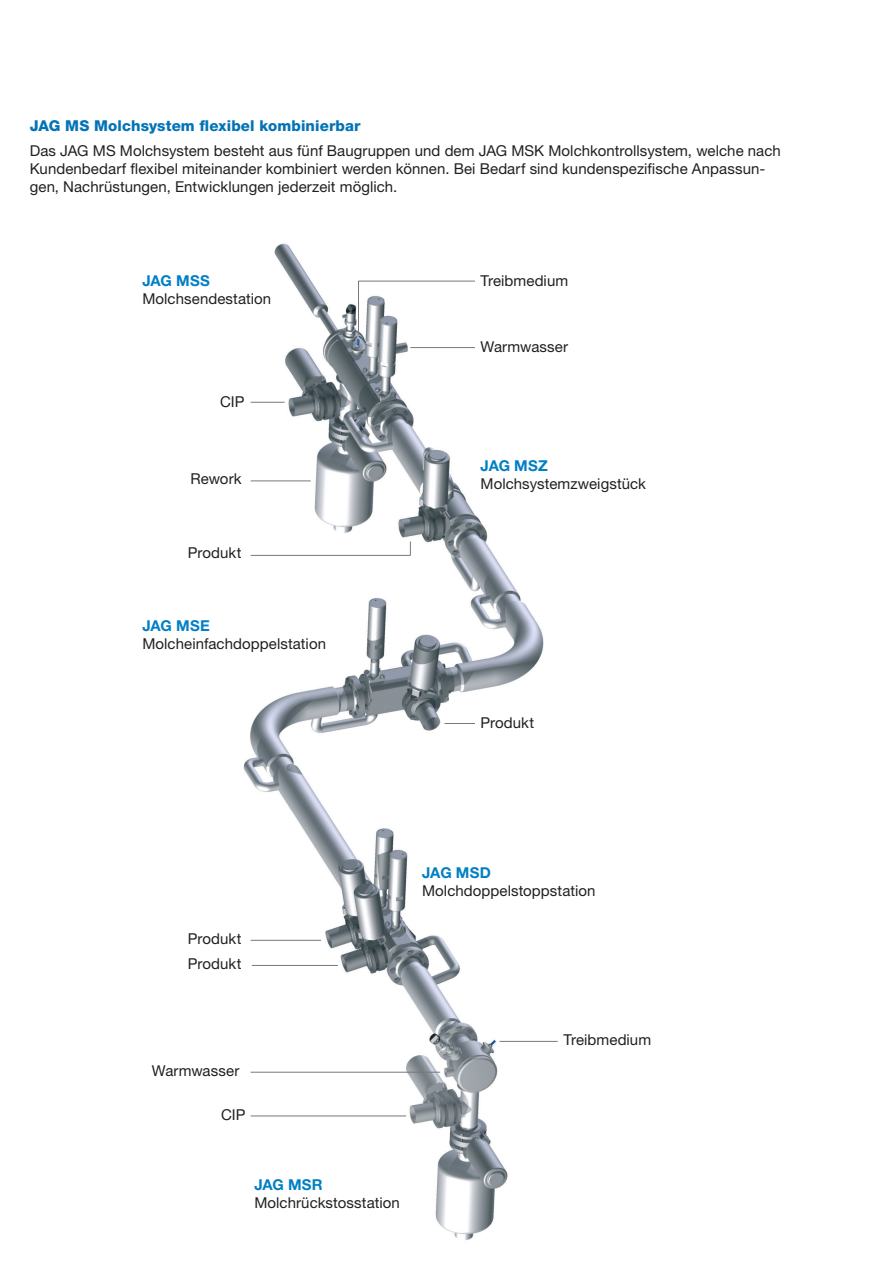
<style>
.page{position:relative;width:893px;height:1263px;background:#fff}
.page>*{position:absolute;margin:0;border:0;box-sizing:border-box;transform-origin:0 0}
.t1{font:15px/18px "Helvetica Neue LTW1 G";letter-spacing:.005em;color:#231f20}
.t2{font:800 15px "Helvetica Neue LTW1 G";letter-spacing:.01em;color:#0273b6}
.t3{font:700 15px "Helvetica Neue LTW1 G";color:#007fc5}
</style>
<div class="page">
<img style="left:243px;top:243px;width:315px;height:997px">
<hr style="left:359px;top:281px;width:116px;height:1px;background:#76787b">
<hr style="left:358px;top:281px;width:1px;height:54px;background:#76787b">
<hr style="left:410px;top:347px;width:65px;height:1px;background:#76787b">
<hr style="left:445px;top:723px;width:30px;height:1px;background:#76787b">
<hr style="left:499px;top:1041px;width:59px;height:1px;background:#76787b">
<hr style="left:251px;top:402px;width:34px;height:1px;background:#76787b">
<hr style="left:251px;top:480px;width:60px;height:1px;background:#76787b">
<hr style="left:251px;top:555px;width:159px;height:1px;background:#76787b">
<svg style="left:410px;top:541px;width:1px;height:14px"></svg>
<hr style="left:251px;top:940px;width:70px;height:1px;background:#76787b">
<hr style="left:252px;top:965px;width:86px;height:1px;background:#76787b">
<hr style="left:251px;top:1072px;width:189px;height:1px;background:#76787b">
<hr style="left:251px;top:1115px;width:155px;height:1px;background:#76787b">
<p class="t2" style="left:30px;top:117px;width:332px">JAG MS Molchsystem flexibel kombinierbar</p>
<p class="t1" style="left:30px;top:141px;width:753px">Das JAG MS Molchsystem besteht aus fünf Baugruppen und dem JAG MSK Molchkontrollsystem, welche nach<br>Kundenbedarf flexibel miteinander kombiniert werden können. Bei Bedarf sind kundenspezifische Anpassun&shy;gen, Nachrüstungen, Entwicklungen jederzeit möglich.</p>
<p class="t3" style="left:142px;top:271px;width:69px">JAG MSS</p>
<p class="t1" style="left:142px;top:290px;width:130px">Molchsendestation</p>
<p class="t1" style="left:220px;top:393px;width:26px">CIP</p>
<p class="t1" style="left:190px;top:470px;width:53px">Rework</p>
<p class="t1" style="left:188px;top:543px;width:55px">Produkt</p>
<p class="t3" style="left:142px;top:616px;width:69px">JAG MSE</p>
<p class="t1" style="left:142px;top:634px;width:185px">Molcheinfachdoppelstation</p>
<p class="t1" style="left:480px;top:272px;width:89px">Treibmedium</p>
<p class="t1" style="left:481px;top:337px;width:89px">Warmwasser</p>
<p class="t3" style="left:480px;top:457px;width:69px">JAG MSZ</p>
<p class="t1" style="left:480px;top:475px;width:167px">Molchsystemzweigstück</p>
<p class="t1" style="left:481px;top:713px;width:55px">Produkt</p>
<p class="t1" style="left:188px;top:926px;width:55px;line-height:24.8px">Produkt<br>Produkt</p>
<p class="t3" style="left:422px;top:863px;width:70px">JAG MSD</p>
<p class="t1" style="left:422px;top:881px;width:175px">Molchdoppelstoppstation</p>
<p class="t1" style="left:152px;top:1062px;width:89px">Warmwasser</p>
<p class="t1" style="left:221px;top:1106px;width:26px">CIP</p>
<p class="t3" style="left:254px;top:1175px;width:70px">JAG MSR</p>
<p class="t1" style="left:254px;top:1193px;width:147px">Molchrückstosstation</p>
<p class="t1" style="left:563px;top:1030px;width:89px">Treibmedium</p>
</div>
